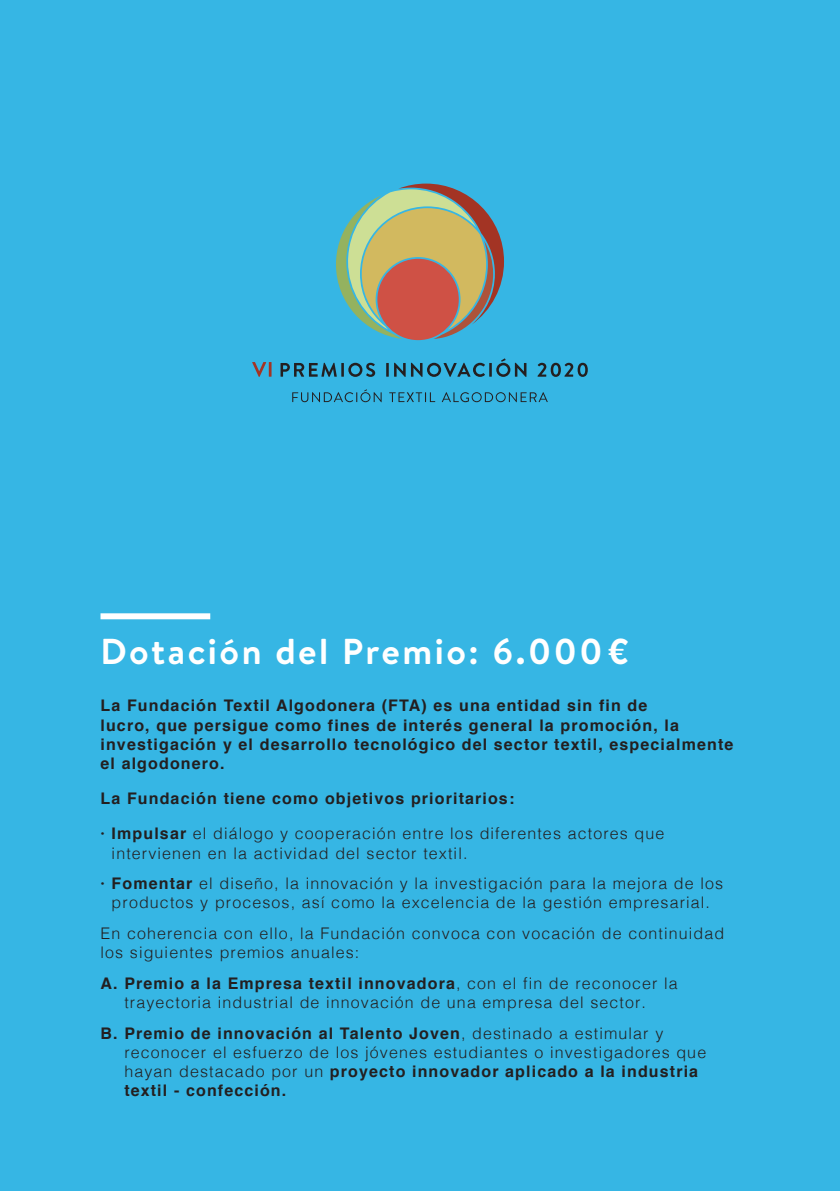
<style>
.page{position:relative;width:840px;height:1191px;background:#fff}
.page>*{position:absolute;margin:0;border:0;box-sizing:border-box;transform-origin:0 0}
.t1{font:700 36px "Brandon Text";letter-spacing:.07em;color:#fff}
.t2{font:300 16px/19.2px "Helvetica";letter-spacing:.07em;color:#231f20}
.t3{font:700 16px/19.2px "Helvetica";letter-spacing:.07em;color:#231f20}
.s1{font-weight:700}
</style>
<div class="page">
<div style="left:0;top:0;width:839px;height:1191px;background:#36b6e4"></div>
<div style="left:100px;top:613px;width:110px;height:6px;background:#fff"></div>
<svg style="left:252px;top:362px;width:19px;height:15px"></svg>
<svg style="left:280px;top:363px;width:56px;height:14px"></svg>
<hr style="left:341px;top:363px;width:3px;height:14px;background:#231f20">
<svg style="left:348px;top:363px;width:27px;height:14px"></svg>
<svg style="left:386px;top:363px;width:2px;height:14px"></svg>
<svg style="left:394px;top:358px;width:132px;height:19px"></svg>
<svg style="left:537px;top:363px;width:50px;height:14px"></svg>
<svg style="left:292px;top:389px;width:89px;height:13px"></svg>
<svg style="left:389px;top:392px;width:46px;height:10px"></svg>
<svg style="left:441px;top:392px;width:106px;height:10px"></svg>
<svg style="left:336px;top:184px;width:167px;height:155px"></svg>
<h1 class="t1" style="left:100px;top:626px;width:530px">Dotación del Premio: 6.000 €</h1>
<p class="t3" style="left:100px;top:696px;width:634px">La Fundación Textil Algodonera (FTA) es una entidad sin fin de<br>lucro, que persigue como fines de interés general la promoción, la investigación y el desarrollo tecnológico del sector textil, especialmente el algodonero.</p>
<p class="t3" style="left:100px;top:789px;width:415px">La Fundación tiene como objetivos prioritarios:</p>
<p class="t2" style="left:112px;top:823px;width:554px;text-indent:-11px"><span class="s1">· Impulsar</span> el diálogo y cooperación entre los diferentes actores que intervienen en la actividad del sector textil.</p>
<p class="t2" style="left:100px;top:872px;width:623px;text-align:center"><span class="s1">· Fomentar</span> el diseño, la innovación y la investigación para la mejora de los productos y procesos, así como la excelencia de la gestión empresarial.</p>
<p class="t2" style="left:100px;top:922px;width:624px">En coherencia con ello, la Fundación convoca con vocación de continuidad los siguientes premios anuales:</p>
<p class="t2" style="left:100px;top:972px;width:578px;text-align:center"><span class="s1">A. Premio a la Empresa textil innovadora</span>, con el fin de reconocer la trayectoria industrial de innovación de una empresa del sector.</p>
<p class="t2" style="left:124px;top:1022px;width:583px;text-indent:-24px"><span class="s1">B. Premio de innovación al Talento Joven</span>, destinado a estimular y reconocer el esfuerzo de los jóvenes estudiantes o investigadores que hayan destacado por un <span class="s1">proyecto innovador aplicado a la industria textil - confección.</span></p>
</div>
